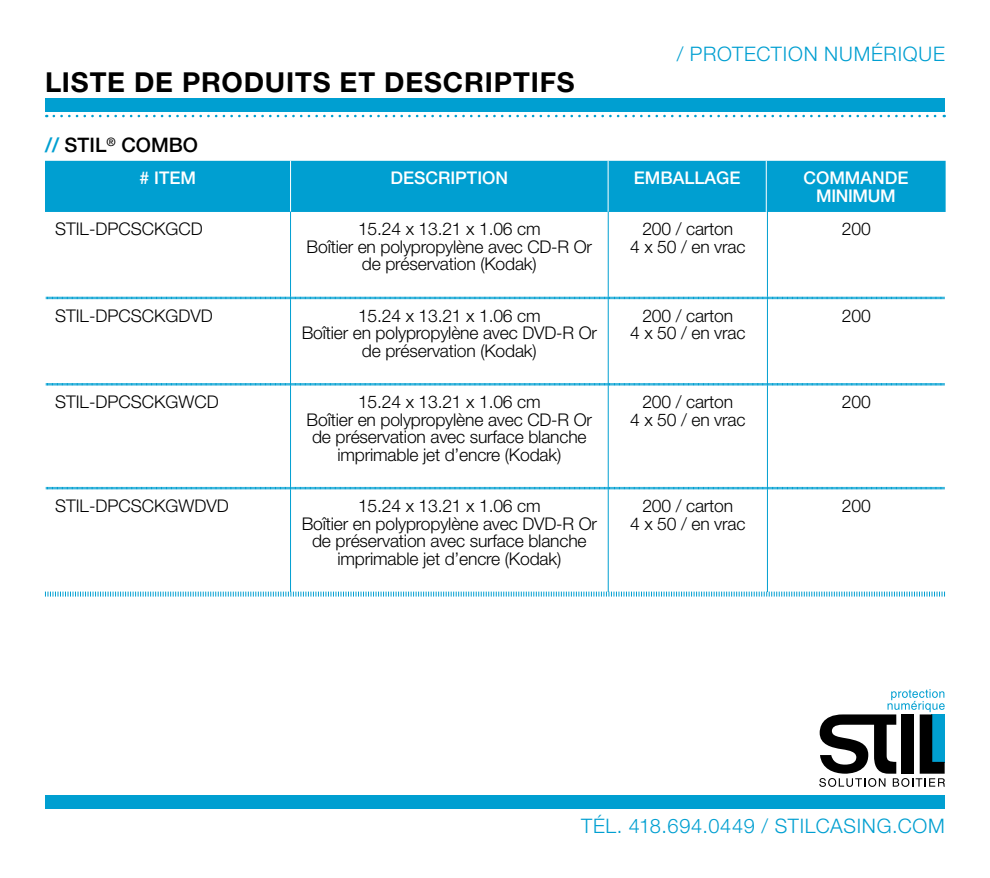
<style>
.page{position:relative;width:990px;height:878px;background:#fff}
.page>*{position:absolute;margin:0;border:0;box-sizing:border-box;transform-origin:0 0}
.t1{font:700 27.5px "Helvetica Neue";letter-spacing:.03em;color:#000}
.t2{font:300 20px "Helvetica Neue";letter-spacing:.035em;color:#009fd1}
.t3{font:500 20px "Helvetica Neue";color:#000}
.t4{font:300 17.5px/17.5px "Helvetica Neue";letter-spacing:-.01em;color:#000;text-align:center}
.t5{font:500 17.5px "Helvetica Neue";color:#fff}
.s1{color:#009fd1}
</style>
<div class="page">
<div style="left:45px;top:98px;width:900px;height:14px;background:#009fd1"></div>
<svg style="left:54px;top:115px;width:891px;height:2px"></svg>
<div style="left:45px;top:795px;width:900px;height:13px;background:#009fd1"></div>
<div style="left:45px;top:161px;width:901px;height:51px;background:#009fd1"></div>
<hr style="left:290px;top:161px;width:1px;height:51px;background:#fff">
<hr style="left:608px;top:161px;width:1px;height:51px;background:#fff">
<hr style="left:766px;top:161px;width:1px;height:51px;background:#fff">
<hr style="left:290px;top:211px;width:1px;height:86px;background:#009fd1">
<hr style="left:608px;top:211px;width:1px;height:86px;background:#009fd1">
<hr style="left:767px;top:211px;width:1px;height:86px;background:#009fd1">
<hr style="left:290px;top:299px;width:1px;height:84px;background:#009fd1">
<hr style="left:608px;top:299px;width:1px;height:84px;background:#009fd1">
<hr style="left:767px;top:299px;width:1px;height:84px;background:#009fd1">
<svg style="left:46px;top:296px;width:899px;height:3px;background:#61c3e2"></svg>
<hr style="left:290px;top:385px;width:1px;height:102px;background:#009fd1">
<hr style="left:608px;top:385px;width:1px;height:102px;background:#009fd1">
<hr style="left:767px;top:385px;width:1px;height:102px;background:#009fd1">
<svg style="left:46px;top:382px;width:899px;height:4px"></svg>
<hr style="left:290px;top:489px;width:1px;height:103px;background:#009fd1">
<hr style="left:608px;top:489px;width:1px;height:103px;background:#009fd1">
<hr style="left:767px;top:489px;width:1px;height:103px;background:#009fd1">
<svg style="left:46px;top:486px;width:899px;height:4px"></svg>
<svg style="left:45px;top:590px;width:900px;height:7px"></svg>
<svg style="left:819px;top:689px;width:126px;height:97px"></svg>
<h1 class="t1" style="left:45px;top:65px;width:531px">LISTE DE PRODUITS ET DESCRIPTIFS</h1>
<p class="t3" style="left:45px;top:133px;width:108px"><span class="s1">//</span> STIL<sup>®</sup> COMBO</p>
<p class="t2" style="left:677px;top:41px;width:270px">/ PROTECTION NUMÉRIQUE</p>
<p class="t5" style="left:140px;top:168px;width:33px"># ITEM</p>
<p class="t5" style="left:390px;top:168px;width:24px">DESCRIPTION</p>
<p class="t5" style="left:634px;top:168px;width:95px">EMBALLAGE</p>
<p class="t5" style="left:803px;top:168px;width:15px">COMM</p>
<p class="t5" style="left:860px;top:168px;width:25px">ANDE</p>
<p class="t5" style="left:816px;top:185px;width:11px">MINIM</p>
<p class="t5" style="left:868px;top:185px;width:27px">UM</p>
<p class="t4" style="left:55px;top:220px;width:147px">STIL-DPCSCKGCD</p>
<p class="t4" style="left:307px;top:220px;width:287px">15.24 x 13.21 x 1.06 cm<br>Boîtier en polypropylène avec CD-R Or de préservation (Kodak)</p>
<p class="t4" style="left:630px;top:220px;width:117px">200 / carton<br>4 x 50 / en vrac</p>
<p class="t4" style="left:842px;top:220px;width:31px">200</p>
<p class="t4" style="left:55px;top:306px;width:136px">STIL-DPCSCKGDVD</p>
<p class="t4" style="left:302px;top:306px;width:240px;text-align:left;text-indent:56px">15.24 x 13.21 x 1.06 cm<br>Boîtier en polypropylène avec DVD</p>
<p class="t4" style="left:630px;top:306px;width:117px">200 / carton<br>4 x 50 / en vrac</p>
<p class="t4" style="left:842px;top:306px;width:31px">200</p>
<p class="t4" style="left:556px;top:324px;width:42px">-R Or</p>
<p class="t4" style="left:362px;top:341px;width:176px">de préservation (Kodak)</p>
<p class="t4" style="left:55px;top:393px;width:163px">STIL-DPCSCKGWCD</p>
<p class="t4" style="left:307px;top:393px;width:287px">15.24 x 13.21 x 1.06 cm<br>Boîtier en polypropylène avec CD-R Or de préservation avec surface blanche imprimable jet d’encre (Kodak)</p>
<p class="t4" style="left:630px;top:393px;width:117px">200 / carton<br>4 x 50 / en vrac</p>
<p class="t4" style="left:842px;top:393px;width:31px">200</p>
<p class="t4" style="left:55px;top:496px;width:152px">STIL-DPCSCKGWDVD</p>
<p class="t4" style="left:302px;top:496px;width:240px;text-align:left;text-indent:56px">15.24 x 13.21 x 1.06 cm<br>Boîtier en polypropylène avec DVD</p>
<p class="t4" style="left:630px;top:496px;width:117px">200 / carton<br>4 x 50 / en vrac</p>
<p class="t4" style="left:842px;top:496px;width:31px">200</p>
<p class="t4" style="left:556px;top:514px;width:42px">-R Or</p>
<p class="t4" style="left:312px;top:531px;width:276px">de préservation avec surface blanche</p>
<p class="t4" style="left:337px;top:549px;width:225px">imprimable jet d’encre (Kodak)</p>
<p class="t2" style="left:581px;top:813px;width:365px">TÉL. 418.694.0449 / STILCASING.COM</p>
</div>
